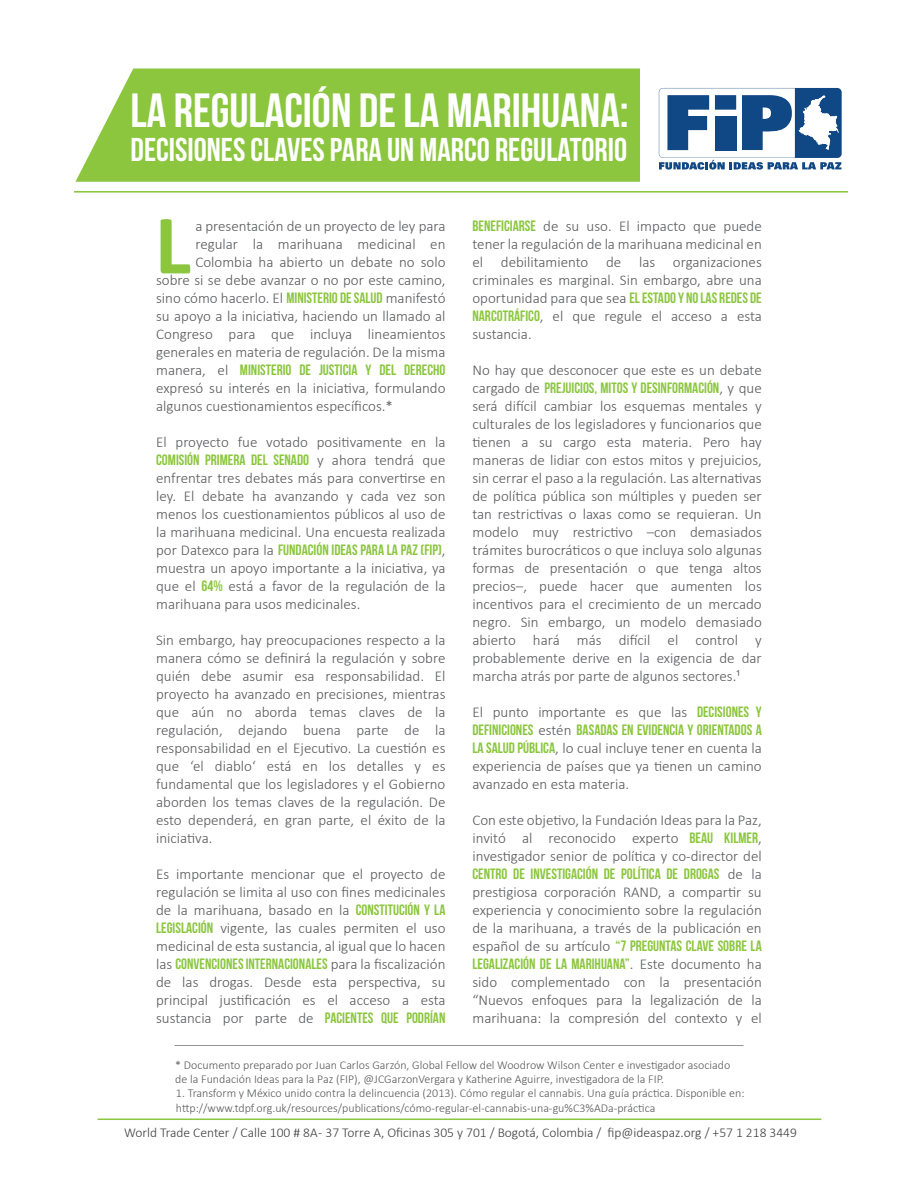
<style>
.page{position:relative;width:918px;height:1188px;background:#fff}
.page>*{position:absolute;margin:0;border:0;box-sizing:border-box;transform-origin:0 0}
.t1{font:700 85.5px "Calibri";color:#8bc63e}
.t2{font:48px "Bebas Neue";color:#fff}
.t3{font:33px "Bebas Neue";color:#fff}
.t4{font:300 15px/18px "Calibri";color:#57585a;text-align:justify}
.t5{font:15px/18px "Bebas Neue";color:#8bc63e}
.t6{font:300 13.5px "Calibri";color:#3e3e3f}
.t7{font:300 12px/14.4px "Calibri";color:#57585a}
.s1{font-family:"Bebas Neue";font-weight:400;color:#8bc63e}
.s2{font-family:"Calibri";font-weight:300;color:#57585a}
</style>
<div class="page">
<div style="left:75px;top:69px;width:565px;height:113px;background:#8bc63e"></div>
<svg style="left:659px;top:88px;width:183px;height:82px"></svg>
<hr style="left:74px;top:191px;width:774px;height:2px;background:#8bc63e">
<hr style="left:98px;top:1119px;width:723px;height:1px;background:#8bc63e">
<hr style="left:175px;top:1045px;width:568px;height:1px;background:#939598">
<h2 class="t2" style="left:131px;top:84px;width:500px">LA REGULACIÓN DE LA MARIHUANA:</h2>
<h3 class="t3" style="left:131px;top:132px;width:498px">DECISIONES CLAVES PARA UN MARCO REGULATORIO</h3>
<h1 class="t1" style="left:155px;top:190px;width:38px">L</h1>
<p class="t4" style="left:156px;top:217px;width:291px;text-align:right">a presentación de un proyecto de ley para regular la marihuana medicinal en Colombia ha abierto un debate no solo<br>sobre si se debe avanzar o no por este camino, sino cómo hacerlo. El <span class="s1">MINISTERIO DE SALUD</span> manifestó su apoyo a la iniciativa, haciendo un llamado al Congreso para que incluya lineamientos generales en materia de regulación. De la misma</p>
<p class="t5" style="left:156px;top:360px;width:291px"><span class="s2">manera, el</span> MINISTERIO DE JUSTICIA Y DEL DERECHO</p>
<p class="t4" style="left:156px;top:379px;width:291px">expresó su interés en la iniciativa, formulando algunos cuestionamientos específicos.*</p>
<p class="t4" style="left:156px;top:433px;width:291px">El proyecto fue votado positivamente en la</p>
<p class="t5" style="left:156px;top:450px;width:291px">COMISIÓN PRIMERA DEL SENADO <span class="s2">y ahora tendrá que</span></p>
<p class="t4" style="left:156px;top:469px;width:291px">enfrentar tres debates más para convertirse en ley. El debate ha avanzando y cada vez son menos los cuestionamientos públicos al uso de la marihuana medicinal. Una encuesta realizada</p>
<p class="t5" style="left:156px;top:540px;width:291px"><span class="s2">por Datexco para la</span> FUNDACIÓN IDEAS PARA LA PAZ (FIP)<span class="s2">,</span></p>
<p class="t4" style="left:156px;top:559px;width:291px">muestra un apoyo importante a la iniciativa, ya que el <span class="s1">64%</span> está a favor de la regulación de la marihuana para usos medicinales.</p>
<p class="t4" style="left:156px;top:631px;width:291px">Sin embargo, hay preocupaciones respecto a la manera cómo se definirá la regulación y sobre quién debe asumir esa responsabilidad. El proyecto ha avanzado en precisiones, mientras que aún no aborda temas claves de la regulación, dejando buena parte de la responsabilidad en el Ejecutivo. La cuestión es que ‘el diablo‘ está en los detalles y es fundamental que los legisladores y el Gobierno aborden los temas claves de la regulación. De esto dependerá, en gran parte, el éxito de la iniciativa.</p>
<p class="t4" style="left:156px;top:865px;width:291px">Es importante mencionar que el proyecto de regulación se limita al uso con fines medicinales de la marihuana, basado en la <span class="s1">CONSTITUCIÓN Y LA LEGISLACIÓN</span> vigente, las cuales permiten el uso medicinal de esta sustancia, al igual que lo hacen</p>
<p class="t5" style="left:156px;top:954px;width:291px"><span class="s2">las</span> CONVENCIONES INTERNACIONALES <span class="s2">para la fiscalización</span></p>
<p class="t4" style="left:156px;top:973px;width:291px">de las drogas. Desde esta perspectiva, su principal justificación es el acceso a esta sustancia por parte de <span class="s1">PACIENTES QUE PODRÍAN</span></p>
<p class="t4" style="left:472px;top:217px;width:291px"><span class="s1">BENEFICIARSE</span> de su uso. El impacto que puede tener la regulación de la marihuana medicinal en el debilitamiento de las organizaciones criminales es marginal. Sin embargo, abre una oportunidad para que sea <span class="s1">EL ESTADO Y NO LAS REDES DE NARCOTRÁFICO</span>, el que regule el acceso a esta sustancia.</p>
<p class="t4" style="left:472px;top:361px;width:291px">No hay que desconocer que este es un debate</p>
<p class="t5" style="left:472px;top:379px;width:291px"><span class="s2">cargado de</span> PREJUICIOS, MITOS Y DESINFORMACIÓN<span class="s2">, y que</span></p>
<p class="t4" style="left:472px;top:397px;width:291px">será difícil cambiar los esquemas mentales y culturales de los legisladores y funcionarios que tienen a su cargo esta materia. Pero hay maneras de lidiar con estos mitos y prejuicios, sin cerrar el paso a la regulación. Las alternativas de política pública son múltiples y pueden ser tan restrictivas o laxas como se requieran. Un modelo muy restrictivo –con demasiados trámites burocráticos o que incluya solo algunas formas de presentación o que tenga altos precios–, puede hacer que aumenten los incentivos para el crecimiento de un mercado negro. Sin embargo, un modelo demasiado abierto hará más difícil el control y probablemente derive en la exigencia de dar marcha atrás por parte de algunos sectores.¹</p>
<p class="t4" style="left:472px;top:703px;width:291px">El punto importante es que las <span class="s1">DECISIONES Y</span></p>
<p class="t5" style="left:472px;top:721px;width:291px">DEFINICIONES <span class="s2">estén</span> BASADAS EN EVIDENCIA Y ORIENTADOS A</p>
<p class="t4" style="left:472px;top:739px;width:291px"><span class="s1">LA SALUD PÚBLICA</span>, lo cual incluye tener en cuenta la experiencia de países que ya tienen un camino avanzado en esta materia.</p>
<p class="t4" style="left:472px;top:811px;width:291px">Con este objetivo, la Fundación Ideas para la Paz, invitó al reconocido experto <span class="s1">BEAU KILMER</span>, investigador senior de política y co-director del</p>
<p class="t5" style="left:472px;top:865px;width:291px">CENTRO DE INVESTIGACIÓN DE POLÍTICA DE DROGAS <span class="s2">de la</span></p>
<p class="t4" style="left:472px;top:883px;width:291px">prestigiosa corporación RAND, a compartir su experiencia y conocimiento sobre la regulación de la marihuana, a través de la publicación en</p>
<p class="t5" style="left:472px;top:937px;width:291px"><span class="s2">español de su artículo</span> “7 PREGUNTAS CLAVE SOBRE LA<br>LEGALIZACIÓN DE LA MARIHUANA”<span class="s2">. Este documento ha</span></p>
<p class="t4" style="left:472px;top:973px;width:291px">sido complementado con la presentación “Nuevos enfoques para la legalización de la marihuana: la compresión del contexto y el</p>
<p class="t7" style="left:175px;top:1057px;width:557px">* Documento preparado por Juan Carlos Garzón, Global Fellow del Woodrow Wilson Center e investigador asociado de la Fundación Ideas para la Paz (FIP), @JCGarzonVergara y Katherine Aguirre, investigadora de la FIP.</p>
<p class="t7" style="left:176px;top:1086px;width:570px">1. Transform y México unido contra la delincuencia (2013). Cómo regular el cannabis. Una guía práctica. Disponible en: http://www.tdpf.org.uk/resources/publications/cómo-regular-el-cannabis-una-gu%C3%ADa-práctica</p>
<p class="t6" style="left:124px;top:1124px;width:674px">World Trade Center / Calle 100 # 8A - 37 Torre A, Oficinas 305 y 701 / Bogotá, Colombia / fip@ideaspaz.org / +57 1 218 3449</p>
</div>
